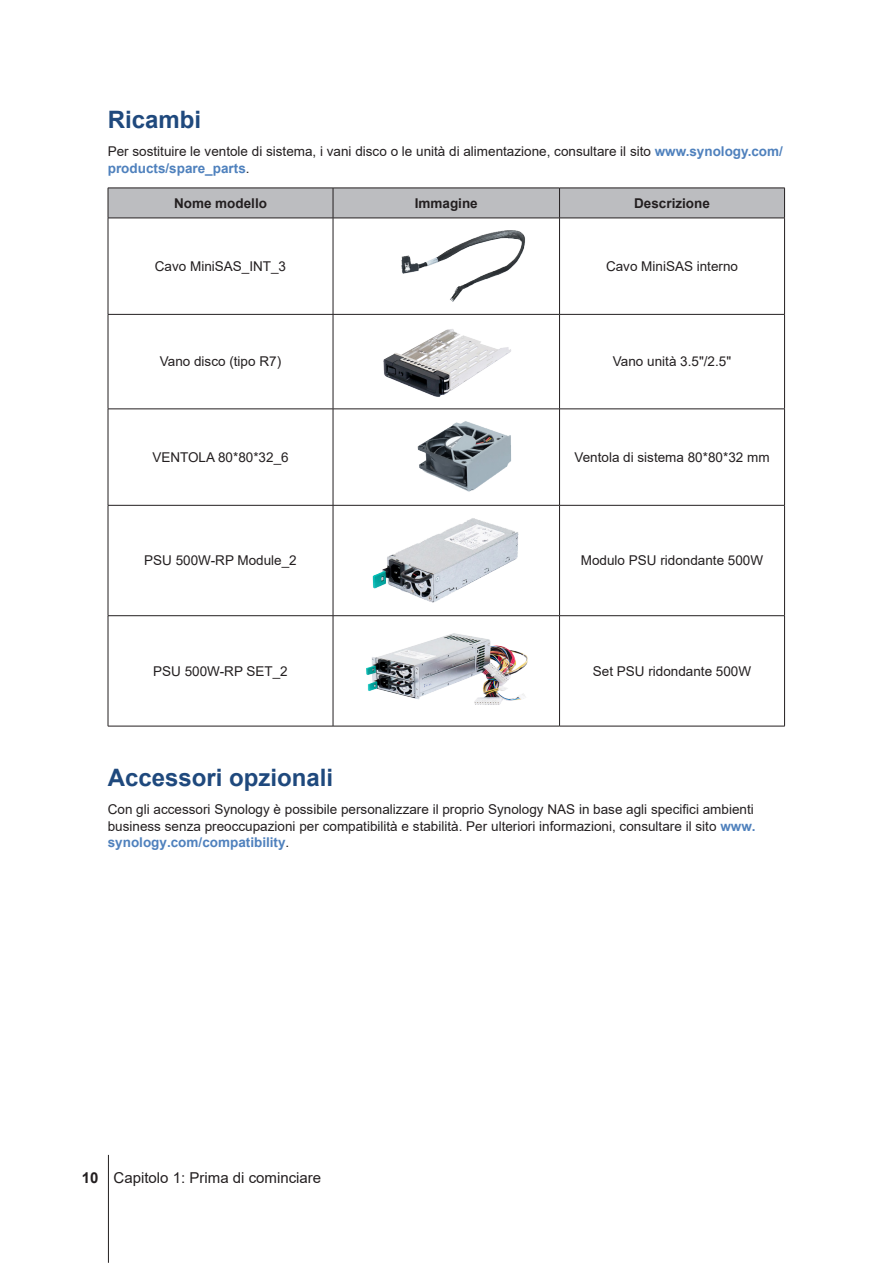
<style>
.page{position:relative;width:893px;height:1263px;background:#fff}
.page>*{position:absolute;margin:0;border:0;box-sizing:border-box;transform-origin:0 0}
.Body-sidebar{font:700 24px "Arial";color:#1f497d}
.H3-sidebar{font:700 24px "Arial";color:#1f497d}
.t1{font:15px "Arial";color:#231f20}
.Body-sidebar-2{font:13.5px/16.5px "Arial";color:#231f20}
.Figure-sidebar{font:13.5px "Arial";color:#231f20}
.Figure-center{font:700 13.5px "Arial";color:#231f20}
.s1{font-weight:700;color:#4f81bd}
.s2{font-weight:700}
</style>
<div class="page">
<hr style="left:108px;top:1155px;width:1px;height:108px;background:#231f20">
<div style="left:109px;top:189px;width:675px;height:29px;background:#bcbdc0"></div>
<hr style="left:108px;top:188px;width:225px;height:1px;background:#231f20">
<hr style="left:108px;top:188px;width:1px;height:30px;background:#231f20">
<hr style="left:333px;top:188px;width:227px;height:1px;background:#231f20">
<hr style="left:333px;top:188px;width:1px;height:30px;background:#231f20">
<hr style="left:560px;top:188px;width:225px;height:1px;background:#231f20">
<hr style="left:559px;top:188px;width:1px;height:30px;background:#231f20">
<hr style="left:784px;top:188px;width:1px;height:30px;background:#231f20">
<hr style="left:108px;top:218px;width:225px;height:1px;background:#231f20">
<hr style="left:108px;top:218px;width:1px;height:96px;background:#231f20">
<hr style="left:333px;top:218px;width:227px;height:1px;background:#231f20">
<hr style="left:333px;top:218px;width:1px;height:96px;background:#231f20">
<hr style="left:560px;top:218px;width:225px;height:1px;background:#231f20">
<hr style="left:559px;top:218px;width:1px;height:96px;background:#231f20">
<hr style="left:784px;top:218px;width:1px;height:96px;background:#231f20">
<hr style="left:108px;top:314px;width:225px;height:1px;background:#231f20">
<hr style="left:108px;top:315px;width:1px;height:94px;background:#231f20">
<hr style="left:333px;top:314px;width:227px;height:1px;background:#231f20">
<hr style="left:333px;top:315px;width:1px;height:94px;background:#231f20">
<hr style="left:560px;top:314px;width:225px;height:1px;background:#231f20">
<hr style="left:559px;top:315px;width:1px;height:94px;background:#231f20">
<hr style="left:784px;top:315px;width:1px;height:94px;background:#231f20">
<hr style="left:108px;top:409px;width:225px;height:1px;background:#231f20">
<hr style="left:108px;top:409px;width:1px;height:96px;background:#231f20">
<hr style="left:333px;top:409px;width:227px;height:1px;background:#231f20">
<hr style="left:333px;top:409px;width:1px;height:96px;background:#231f20">
<hr style="left:560px;top:409px;width:225px;height:1px;background:#231f20">
<hr style="left:559px;top:409px;width:1px;height:96px;background:#231f20">
<hr style="left:784px;top:409px;width:1px;height:96px;background:#231f20">
<hr style="left:108px;top:505px;width:225px;height:1px;background:#231f20">
<hr style="left:108px;top:505px;width:1px;height:110px;background:#231f20">
<hr style="left:333px;top:505px;width:227px;height:1px;background:#231f20">
<hr style="left:333px;top:505px;width:1px;height:110px;background:#231f20">
<hr style="left:560px;top:505px;width:225px;height:1px;background:#231f20">
<hr style="left:559px;top:505px;width:1px;height:110px;background:#231f20">
<hr style="left:784px;top:505px;width:1px;height:110px;background:#231f20">
<hr style="left:108px;top:615px;width:225px;height:1px;background:#231f20">
<hr style="left:108px;top:616px;width:1px;height:110px;background:#231f20">
<hr style="left:333px;top:615px;width:227px;height:1px;background:#231f20">
<hr style="left:333px;top:616px;width:1px;height:110px;background:#231f20">
<hr style="left:560px;top:615px;width:225px;height:1px;background:#231f20">
<hr style="left:559px;top:616px;width:1px;height:110px;background:#231f20">
<hr style="left:784px;top:616px;width:1px;height:110px;background:#231f20">
<hr style="left:108px;top:726px;width:225px;height:1px;background:#231f20">
<hr style="left:333px;top:726px;width:227px;height:1px;background:#231f20">
<hr style="left:560px;top:726px;width:225px;height:1px;background:#231f20">
<img style="left:401px;top:230px;width:124px;height:72px">
<img style="left:383px;top:329px;width:128px;height:68px">
<img style="left:417px;top:421px;width:94px;height:71px">
<img style="left:372px;top:518px;width:147px;height:85px">
<img style="left:366px;top:633px;width:162px;height:72px">
<p class="H3-sidebar" style="left:108px;top:102px;width:95px">Ricambi</p>
<p class="Body-sidebar-2" style="left:108px;top:143px;width:677px">Per sostituire le ventole di sistema, i vani disco o le unità di alimentazione, consultare il sito <span class="s1">www.synology.com/ products/spare_parts</span>.</p>
<p class="Figure-center" style="left:174px;top:193px;width:95px">Nome modello</p>
<p class="Figure-center" style="left:415px;top:193px;width:65px">Immagine</p>
<p class="Figure-center" style="left:634px;top:193px;width:77px">Descrizione</p>
<p class="Figure-sidebar" style="left:155px;top:257px;width:133px">Cavo MiniSAS_INT_3</p>
<p class="Figure-sidebar" style="left:606px;top:257px;width:134px">Cavo MiniSAS interno</p>
<p class="Figure-sidebar" style="left:160px;top:352px;width:123px">Vano disco (tipo R7)</p>
<p class="Figure-sidebar" style="left:613px;top:352px;width:120px">Vano unità 3.5"/2.5"</p>
<p class="Figure-sidebar" style="left:152px;top:448px;width:138px">VENTOLA 80*80*32_6</p>
<p class="Figure-sidebar" style="left:574px;top:448px;width:197px">Ventola di sistema 80*80*32 mm</p>
<p class="Figure-sidebar" style="left:144px;top:551px;width:154px">PSU 500W-RP Module_2</p>
<p class="Figure-sidebar" style="left:581px;top:551px;width:184px">Modulo PSU ridondante 500W</p>
<p class="Figure-sidebar" style="left:153px;top:662px;width:136px">PSU 500W-RP SET_2</p>
<p class="Figure-sidebar" style="left:593px;top:662px;width:160px">Set PSU ridondante 500W</p>
<p class="Body-sidebar" style="left:108px;top:760px;width:227px">Accessori opzionali</p>
<p class="Body-sidebar-2" style="left:108px;top:801px;width:649px">Con gli accessori Synology è possibile personalizzare il proprio Synology NAS in base agli specifici ambienti business senza preoccupazioni per compatibilità e stabilità. Per ulteriori informazioni, consultare il sito <span class="s1">www. synology.com/compatibility</span>.</p>
<p class="t1" style="left:82px;top:1167px;width:241px"><span class="s2">10</span> Capitolo 1: Prima di cominciare</p>
</div>
